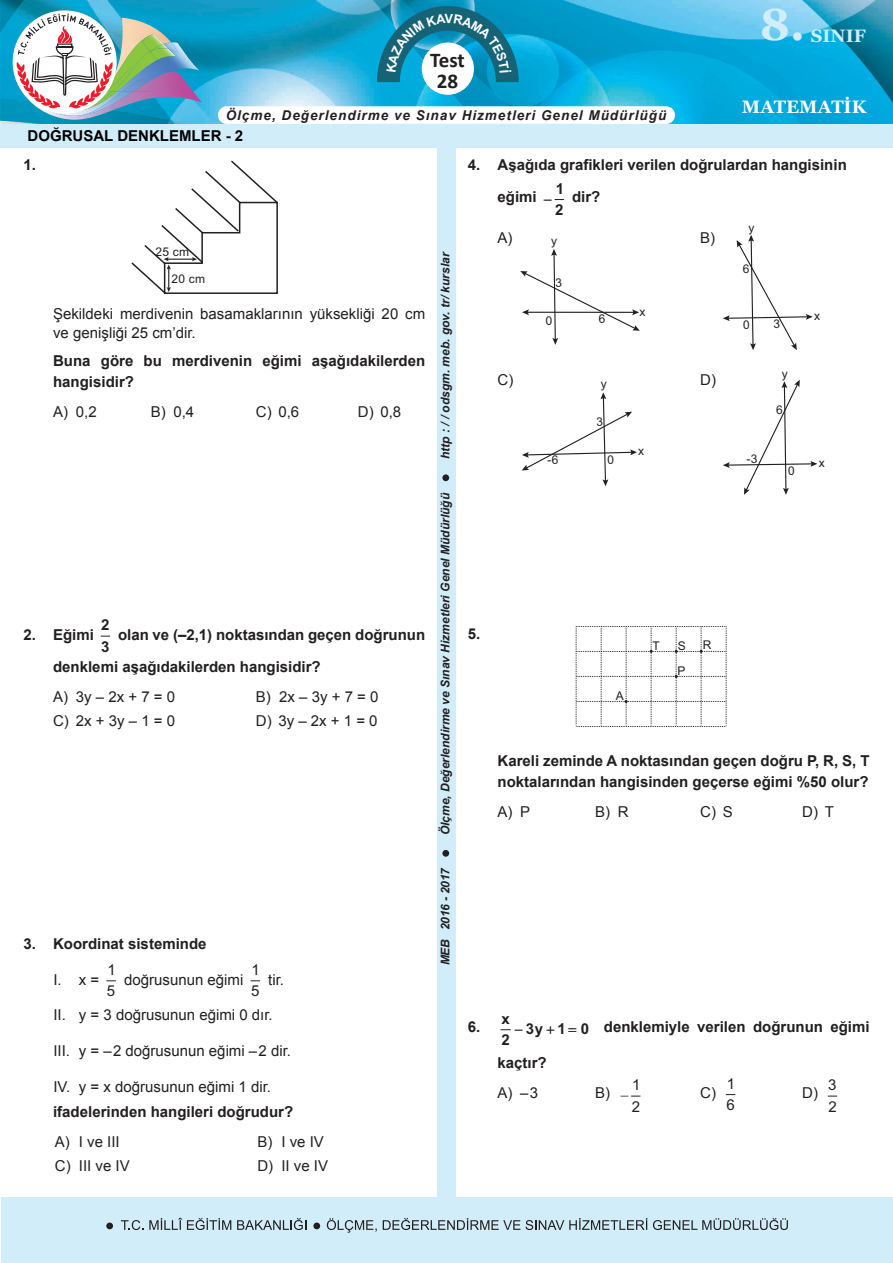
<style>
.page{position:relative;width:893px;height:1263px;background:#fff}
.page>*{position:absolute;margin:0;border:0;box-sizing:border-box;transform-origin:0 0}
.t1{font:700 45px "Georgia";color:#d2edfa}
.t2{font:700 21px/21px "Calibri";letter-spacing:-.005em;color:#231f20;text-align:center}
.t3{font:700 18px "Georgia";color:#fff}
.t4{font:700 18px "Georgia";color:#d2edfa}
.t5{font:700 15px/21px "Arial";color:#231f20}
.t6{font:15px/21.3px "Arial";color:#231f20}
.t7{font:700 15px "Arial";color:#000}
.t8{font:italic 700 13.5px "Arial";letter-spacing:.075em;color:#231f20}
.t9{font:italic 700 12px "Arial";color:#231f20}
.t10{font:12px "Arial";letter-spacing:.02em;color:#231f20}
</style>
<div class="page">
<img style="left:0;top:0;width:893px;height:124px">
<div style="left:1px;top:1197px;width:891px;height:66px;background:#d2edfa"></div>
<svg style="left:121px;top:1220px;width:22px;height:10px"></svg>
<svg style="left:149px;top:1218px;width:82px;height:12px"></svg>
<svg style="left:237px;top:1218px;width:69px;height:12px"></svg>
<svg style="left:327px;top:1218px;width:50px;height:14px"></svg>
<svg style="left:383px;top:1218px;width:137px;height:12px"></svg>
<svg style="left:526px;top:1218px;width:121px;height:12px"></svg>
<svg style="left:653px;top:1218px;width:135px;height:12px"></svg>
<div style="left:313px;top:1222px;width:7px;height:7px;background:#231f20;border-radius:50%"></div>
<div style="left:106px;top:1222px;width:7px;height:7px;background:#231f20;border-radius:50%"></div>
<div style="left:0;top:124px;width:893px;height:24px;background:#d2edfa"></div>
<div style="left:422px;top:43px;width:52px;height:52px;background:#fff;border-radius:50%"></div>
<div style="left:437px;top:142px;width:18px;height:1062px;background:#d2edfa"></div>
<div style="left:218px;top:106px;width:457px;height:18px;background:#fff;border-radius:9px"></div>
<img style="left:122px;top:18px;width:49px;height:24px">
<img style="left:22px;top:110px;width:95px;height:10px">
<img style="left:111px;top:91px;width:91px;height:19px">
<img style="left:176px;top:42px;width:23px;height:49px">
<img style="left:164px;top:42px;width:14px;height:11px">
<img style="left:22px;top:109px;width:89px;height:7px">
<img style="left:122px;top:91px;width:11px;height:14px">
<img style="left:122px;top:36px;width:21px;height:16px">
<img style="left:84px;top:109px;width:27px;height:2px">
<img style="left:122px;top:52px;width:54px;height:39px">
<svg style="left:143px;top:51px;width:7px;height:6px"></svg>
<img style="left:122px;top:57px;width:21px;height:34px">
<img style="left:142px;top:34px;width:22px;height:17px">
<img style="left:150px;top:48px;width:26px;height:12px">
<img style="left:150px;top:44px;width:18px;height:8px">
<div style="left:13px;top:10px;width:104px;height:104px;background:#fff;border-radius:50%"></div>
<svg style="left:16px;top:14px;width:106px;height:95px"></svg>
<div style="left:442px;top:474px;width:7px;height:7px;background:#231f20;border-radius:50%"></div>
<div style="left:442px;top:850px;width:7px;height:7px;background:#231f20;border-radius:50%"></div>
<svg style="left:131px;top:161px;width:147px;height:133px"></svg>
<svg style="left:576px;top:626px;width:151px;height:101px"></svg>
<svg style="left:377px;top:6px;width:142px;height:76px"></svg>
<svg style="left:520px;top:249px;width:120px;height:96px"></svg>
<svg style="left:723px;top:235px;width:90px;height:115px"></svg>
<svg style="left:522px;top:392px;width:115px;height:94px"></svg>
<svg style="left:723px;top:380px;width:94px;height:115px"></svg>
<h2 class="t2" style="left:430px;top:49px;width:36px">Test<br>28</h2>
<p class="t8" style="left:226px;top:107px;width:442px">Ölçme, Değerlendirme ve Sınav Hizmetleri Genel Müdürlüğü</p>
<p class="t7" style="left:28px;top:126px;width:217px">DOĞRUSAL DENKLEMLER - 2</p>
<h1 class="t1" style="left:760px;top:-4px;width:47px">8.</h1>
<p class="t4" style="left:811px;top:24px;width:56px">SINIF</p>
<p class="t3" style="left:742px;top:95px;width:126px">MATEMATİK</p>
<p class="t5" style="left:23px;top:155px;width:14px">1.</p>
<p class="t10" style="left:155px;top:243px;width:35px">25 cm</p>
<p class="t10" style="left:172px;top:271px;width:35px">20 cm</p>
<p class="t6" style="left:53px;top:304px;width:374px;line-height:19.5px">Şekildeki merdivenin basamaklarının yüksekliği 20 cm ve genişliği 25 cm’dir.</p>
<p class="t5" style="left:53px;top:351px;width:374px">Buna göre bu merdivenin eğimi aşağıdakilerden hangisidir?</p>
<p class="t6" style="left:53px;top:401px;width:45px">A) 0,2</p>
<p class="t6" style="left:151px;top:401px;width:45px">B) 0,4</p>
<p class="t6" style="left:256px;top:401px;width:45px">C) 0,6</p>
<p class="t6" style="left:358px;top:401px;width:45px">D) 0,8</p>
<p class="t5" style="left:23px;top:625px;width:72px">2. Eğimi</p>
<p class="t5" style="left:101px;top:615px;width:10px">2<br>3</p>
<p class="t5" style="left:53px;top:619px;width:374px;line-height:31.7px;text-indent:65px">olan ve (–2,1) noktasından geçen doğrunun denklemi aşağıdakilerden hangisidir?</p>
<p class="t6" style="left:53px;top:686px;width:123px">A) 3y – 2x + 7 = 0</p>
<p class="t6" style="left:256px;top:686px;width:124px">B) 2x – 3y + 7 = 0</p>
<p class="t6" style="left:53px;top:710px;width:123px">C) 2x + 3y – 1 = 0</p>
<p class="t6" style="left:256px;top:710px;width:123px">D) 3y – 2x + 1 = 0</p>
<p class="t5" style="left:23px;top:933px;width:185px">3. Koordinat sisteminde</p>
<p class="t6" style="left:53px;top:969px;width:47px">I. x =</p>
<p class="t6" style="left:107px;top:959px;width:10px">1<br>5</p>
<p class="t6" style="left:124px;top:969px;width:121px">doğrusunun eğimi</p>
<p class="t6" style="left:251px;top:959px;width:10px">1<br>5</p>
<p class="t6" style="left:268px;top:969px;width:17px">tir.</p>
<p class="t6" style="left:53px;top:1004px;width:221px">II. y = 3 doğrusunun eğimi 0 dır.</p>
<p class="t6" style="left:53px;top:1040px;width:239px">III. y = – 2 doğrusunun eğimi – 2 dir.</p>
<p class="t6" style="left:53px;top:1076px;width:219px">IV. y = x doğrusunun eğimi 1 dir.</p>
<p class="t5" style="left:53px;top:1102px;width:242px">ifadelerinden hangileri doğrudur?</p>
<p class="t6" style="left:55px;top:1131px;width:66px">A) I ve III</p>
<p class="t6" style="left:257px;top:1131px;width:68px">B) I ve IV</p>
<p class="t6" style="left:55px;top:1155px;width:76px">C) III ve IV</p>
<p class="t6" style="left:257px;top:1155px;width:72px">D) II ve IV</p>
<p class="t9" style="left:438px;top:459px;width:209px;rotate:-90deg">http : / / odsgm. meb. gov. tr/ kurslar</p>
<p class="t9" style="left:438px;top:835px;width:344px;rotate:-90deg">Ölçme, Değerlendirme ve Sınav Hizmetleri Genel Müdürlüğü</p>
<p class="t9" style="left:438px;top:965px;width:99px;rotate:-90deg">MEB 2016 - 2017</p>
<p class="t5" style="left:497px;top:150px;width:351px;line-height:31.7px;text-indent:-30px">4. Aşağıda grafikleri verilen doğrulardan hangisinin eğimi −</p>
<p class="t5" style="left:555px;top:178px;width:11px">1<br>2</p>
<p class="t5" style="left:572px;top:187px;width:30px">dir?</p>
<p class="t6" style="left:497px;top:227px;width:16px">A)</p>
<p class="t6" style="left:497px;top:370px;width:17px">C)</p>
<p class="t10" style="left:551px;top:232px;width:7px">y</p>
<p class="t6" style="left:700px;top:227px;width:16px">B)</p>
<p class="t10" style="left:749px;top:219px;width:8px">y</p>
<p class="t10" style="left:743px;top:261px;width:8px">6</p>
<p class="t10" style="left:640px;top:303px;width:7px">x</p>
<p class="t10" style="left:774px;top:316px;width:8px">3</p>
<p class="t10" style="left:814px;top:307px;width:8px">x</p>
<p class="t10" style="left:601px;top:375px;width:8px">y</p>
<p class="t6" style="left:700px;top:370px;width:17px">D)</p>
<p class="t10" style="left:782px;top:366px;width:8px">y</p>
<p class="t10" style="left:776px;top:401px;width:8px">6</p>
<p class="t10" style="left:638px;top:443px;width:8px">x</p>
<p class="t10" style="left:747px;top:451px;width:12px">-3</p>
<p class="t10" style="left:819px;top:454px;width:8px">x</p>
<p class="t5" style="left:468px;top:624px;width:14px">5.</p>
<p class="t10" style="left:616px;top:687px;width:10px">A</p>
<p class="t10" style="left:653px;top:637px;width:9px">T</p>
<p class="t10" style="left:703px;top:637px;width:10px">R</p>
<p class="t10" style="left:678px;top:662px;width:10px">P</p>
<p class="t10" style="left:678px;top:637px;width:10px">S</p>
<p class="t5" style="left:497px;top:750px;width:374px">Kareli zeminde A noktasından geçen doğru P, R, S, T noktalarından hangisinden geçerse eğimi %50 olur?</p>
<p class="t6" style="left:497px;top:801px;width:34px">A) P</p>
<p class="t6" style="left:595px;top:801px;width:35px">B) R</p>
<p class="t6" style="left:700px;top:801px;width:34px">C) S</p>
<p class="t6" style="left:802px;top:801px;width:33px">D) T</p>
<p class="t5" style="left:468px;top:1017px;width:14px">6.</p>
<p class="t5" style="left:501px;top:1009px;width:10px">x</p>
<p class="t5" style="left:514px;top:1018px;width:30px">−3y</p>
<p class="t5" style="left:501px;top:1030px;width:10px">2</p>
<p class="t5" style="left:557px;top:1017px;width:314px">1 0 denklemiyle verilen doğrunun eğimi</p>
<p class="t5" style="left:497px;top:1053px;width:51px">kaçtır?</p>
<p class="t6" style="left:497px;top:1082px;width:42px">A) – 3</p>
<p class="t6" style="left:595px;top:1082px;width:35px">B) −</p>
<p class="t6" style="left:632px;top:1074px;width:10px">1<br>2</p>
<p class="t6" style="left:700px;top:1082px;width:17px">C)</p>
<p class="t6" style="left:726px;top:1073px;width:10px">1<br>6</p>
<p class="t6" style="left:802px;top:1082px;width:17px">D)</p>
<p class="t6" style="left:828px;top:1074px;width:10px">3<br>2</p>
</div>
